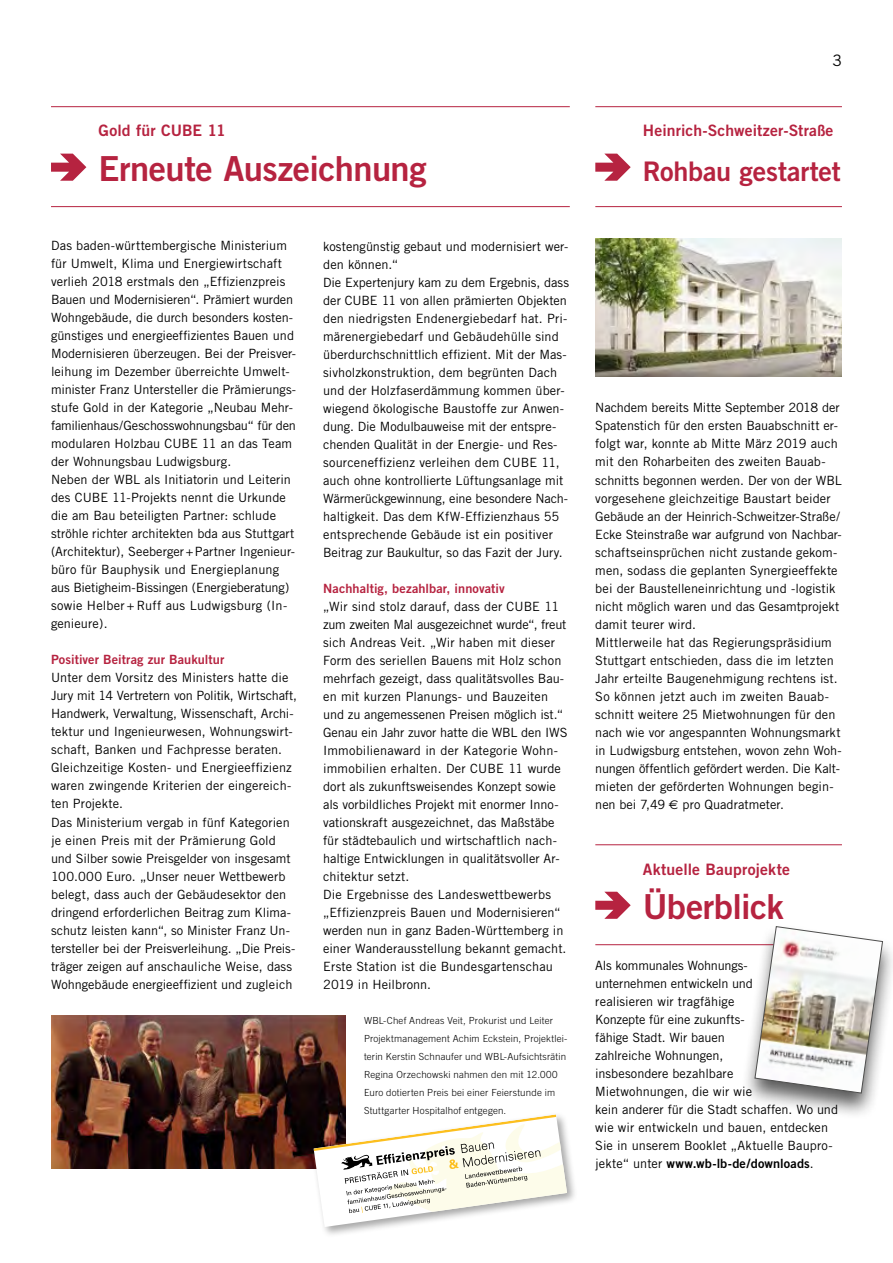
<style>
.page{position:relative;width:893px;height:1263px;background:#fff}
.page>*{position:absolute;margin:0;border:0;box-sizing:border-box;transform-origin:0 0}
.t1{font:34.5px "Trade Gothic Bold Two";letter-spacing:-.015em;color:#b62340}
.t2{font:27px "Trade Gothic Bold Two";letter-spacing:-.01em;color:#b62340}
.t3{font:15.75px "Trade Gothic Bold Two";letter-spacing:.01em;color:#b62340}
.t4{font:15.75px "Trade Gothic";color:#000}
.t5{font:12.75px/18px "Trade Gothic";color:#000}
.t6{font:12.75px "Trade Gothic Bold Two";letter-spacing:.005em;color:#b62340}
.t7{font:12.75px "Trade Gothic Bold Two";letter-spacing:.01em;color:#000}
.t8{font:300 9.75px/18px "Trade Gothic";letter-spacing:.02em;color:#000}
.s1{font-family:"Euro Sans"}
.s2{font-family:"Trade Gothic"}
</style>
<div class="page">
<svg style="left:51px;top:154px;width:35px;height:27px"></svg>
<svg style="left:595px;top:154px;width:36px;height:27px"></svg>
<svg style="left:595px;top:892px;width:36px;height:27px"></svg>
<hr style="left:51px;top:106px;width:519px;height:1px;background:#b62340">
<hr style="left:51px;top:206px;width:519px;height:1px;background:#b62340">
<hr style="left:595px;top:106px;width:247px;height:1px;background:#b62340">
<hr style="left:595px;top:206px;width:247px;height:1px;background:#b62340">
<hr style="left:595px;top:844px;width:247px;height:1px;background:#b62340">
<hr style="left:595px;top:944px;width:247px;height:1px;background:#b62340">
<img style="left:51px;top:1015px;width:294px;height:153px">
<div style="left:311px;top:1111px;width:267px;height:126px;background:#000;opacity:.35"></div>
<svg style="left:314px;top:1114px;width:253px;height:113px"></svg>
<div style="left:741px;top:924px;width:152px;height:195px;background:#000;opacity:.65"></div>
<img style="left:755px;top:926px;width:128px;height:167px">
<img style="left:595px;top:239px;width:247px;height:137px">
<p class="t3" style="left:99px;top:121px;width:129px">Gold für CUBE 11</p>
<h1 class="t1" style="left:99px;top:147px;width:330px">Erneute Auszeichnung</h1>
<p class="t5" style="left:51px;top:237px;width:247px">Das baden-württembergische Ministerium für Umwelt, Klima und Energiewirtschaft verlieh 2018 erstmals den „Effizienzpreis Bauen und Modernisieren“. Prämiert wurden Wohngebäude, die durch besonders kosten&shy;günstiges und energieeffizientes Bauen und Modernisieren überzeugen. Bei der Preisver&shy;leihung im Dezember überreichte Umwelt&shy;minister Franz Untersteller die Prämierungs&shy;stufe Gold in der Kategorie „Neubau Mehr&shy;familienhaus/Geschosswohnungsbau“ für den modularen Holzbau CUBE 11 an das Team der Wohnungsbau Ludwigsburg.<br>Neben der WBL als Initiatorin und Leiterin des CUBE 11-Projekts nennt die Urkunde die am Bau beteiligten Partner: schlude ströhle richter architekten bda aus Stuttgart (Architektur), Seeberger+Partner Ingenieur&shy;büro für Bauphysik und Energieplanung aus Bietigheim-Bissingen (Energieberatung) sowie Helber +Ruff aus Ludwigsburg (In&shy;genieure).</p>
<p class="t6" style="left:51px;top:652px;width:175px">Positiver Beitrag zur Baukultur</p>
<p class="t5" style="left:51px;top:669px;width:248px">Unter dem Vorsitz des Ministers hatte die Jury mit 14 Vertretern von Politik, Wirtschaft, Handwerk, Verwaltung, Wissenschaft, Archi&shy;tektur und Ingenieurwesen, Wohnungswirt&shy;schaft, Banken und Fachpresse beraten.<br>Gleichzeitige Kosten- und Energieeffizienz waren zwingende Kriterien der eingereich&shy;ten Projekte.<br>Das Ministerium vergab in fünf Kategorien je einen Preis mit der Prämierung Gold und Silber sowie Preisgelder von insgesamt 100.000 Euro. „Unser neuer Wettbewerb belegt, dass auch der Gebäudesektor den dringend erforderlichen Beitrag zum Klima&shy;schutz leisten kann“, so Minister Franz Un&shy;tersteller bei der Preisverleihung. „Die Preis&shy;träger zeigen auf anschauliche Weise, dass Wohngebäude energieeffizient und zugleich</p>
<p class="t5" style="left:323px;top:237px;width:247px">kostengünstig gebaut und modernisiert wer&shy;den können.“<br>Die Expertenjury kam zu dem Ergebnis, dass der CUBE 11 von allen prämierten Objekten den niedrigsten Endenergiebedarf hat. Pri&shy;märenergiebedarf und Gebäudehülle sind überdurchschnittlich effizient. Mit der Mas&shy;sivholzkonstruktion, dem begrünten Dach und der Holzfaserdämmung kommen über&shy;wiegend ökologische Baustoffe zur Anwen&shy;dung. Die Modulbauweise mit der entspre&shy;chenden Qualität in der Energie- und Res&shy;sourceneffizienz verleihen dem CUBE 11, auch ohne kontrollierte Lüftungsanlage mit Wärmerückgewinnung, eine besondere Nach&shy;haltigkeit. Das dem KfW-Effizienzhaus 55 entsprechende Gebäude ist ein positiver Beitrag zur Baukultur, so das Fazit der Jury.</p>
<p class="t6" style="left:323px;top:580px;width:183px">Nachhaltig, bezahlbar, innovativ</p>
<p class="t5" style="left:323px;top:597px;width:246px">„Wir sind stolz darauf, dass der CUBE 11 zum zweiten Mal ausgezeichnet wurde“, freut sich Andreas Veit. „Wir haben mit dieser Form des seriellen Bauens mit Holz schon mehrfach gezeigt, dass qualitätsvolles Bau&shy;en mit kurzen Planungs- und Bauzeiten und zu angemessenen Preisen möglich ist.“ Genau ein Jahr zuvor hatte die WBL den IWS Immobilienaward in der Kategorie Wohn&shy;immobilien erhalten. Der CUBE 11 wurde dort als zukunftsweisendes Konzept sowie als vorbildliches Projekt mit enormer Inno&shy;vationskraft ausgezeichnet, das Maßstäbe für städtebaulich und wirtschaftlich nach&shy;haltige Entwicklungen in qualitätsvoller Ar&shy;chitektur setzt.<br>Die Ergebnisse des Landeswettbewerbs „Effizienzpreis Bauen und Modernisieren“ werden nun in ganz Baden-Württemberg in einer Wanderausstellung bekannt gemacht.<br>Erste Station ist die Bundesgartenschau 2019 in Heilbronn.</p>
<p class="t8" style="left:364px;top:1012px;width:205px">WBL-Chef Andreas Veit, Prokurist und Leiter Projektmanagement Achim Eckstein, Projektlei&shy;terin Kerstin Schnaufer und WBL-Aufsichtsrätin Regina Orzechowski nahmen den mit 12.000<br>Euro dotierten Preis bei einer Feierstunde im Stuttgarter Hospitalhof entgegen.</p>
<p class="t4" style="left:832px;top:51px;width:11px">3</p>
<p class="t3" style="left:643px;top:121px;width:192px">Heinrich-Schweitzer-Straße</p>
<h2 class="t2" style="left:643px;top:154px;width:199px">Rohbau gestartet</h2>
<p class="t5" style="left:595px;top:399px;width:248px">Nachdem bereits Mitte September 2018 der Spatenstich für den ersten Bauabschnitt er&shy;folgt war, konnte ab Mitte März 2019 auch mit den Roharbeiten des zweiten Bauab&shy;schnitts begonnen werden. Der von der WBL vorgesehene gleichzeitige Baustart beider Gebäude an der Heinrich-Schweitzer-Straße/ Ecke Steinstraße war aufgrund von Nachbar&shy;schaftseinsprüchen nicht zustande gekom&shy;men, sodass die geplanten Synergieeffekte bei der Baustelleneinrichtung und -logistik nicht möglich waren und das Gesamtprojekt damit teurer wird.<br>Mittlerweile hat das Regierungspräsidium Stuttgart entschieden, dass die im letzten Jahr erteilte Baugenehmigung rechtens ist.<br>So können jetzt auch im zweiten Bauab&shy;schnitt weitere 25 Mietwohnungen für den nach wie vor angespannten Wohnungsmarkt in Ludwigsburg entstehen, wovon zehn Woh&shy;nungen öffentlich gefördert werden. Die Kalt&shy;mieten der geförderten Wohnungen begin&shy;nen bei 7,49 <span class="s1">€</span> pro Quadratmeter.</p>
<p class="t3" style="left:643px;top:859px;width:149px">Aktuelle Bauprojekte</p>
<h1 class="t1" style="left:643px;top:885px;width:142px">Überblick</h1>
<p class="t5" style="left:595px;top:957px;width:244px">Als kommunales Wohnungs-<br>unternehmen entwickeln und<br>realisieren wir tragfähige<br>Konzepte für eine zukunfts-<br>fähige Stadt. Wir bauen<br>zahlreiche Wohnungen,<br>insbesondere bezahlbare<br>Mietwohnungen, die wir wie<br>kein anderer für die Stadt schaffen. Wo und wie wir entwickeln und bauen, entdecken<br>Sie in unserem Booklet „Aktuelle Baupro-</p>
<p class="t7" style="left:595px;top:1156px;width:220px"><span class="s2">jekte“ unter</span> www.wb-lb-de/downloads<span class="s2">.</span></p>
</div>
